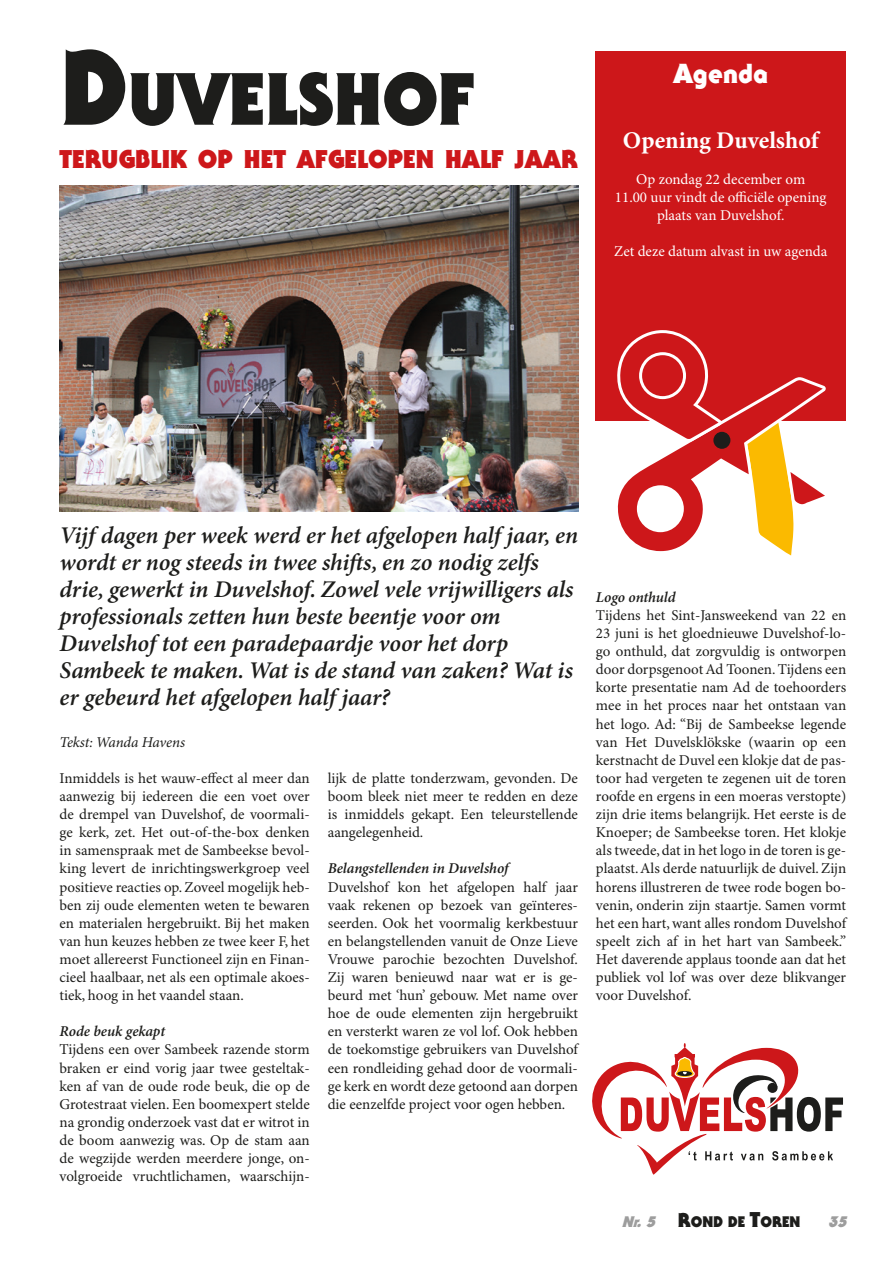
<style>
.page{position:relative;width:893px;height:1263px;background:#fff}
.page>*{position:absolute;margin:0;border:0;box-sizing:border-box;transform-origin:0 0}
.t1{font:900 72.45px "Serif Gothic Std";color:#1d1d1b}
.t2{font:900 27px "Serif Gothic Std";color:#fff}
.t3{font:900 25.2px "Serif Gothic Std";color:#cd171a}
.t4{font:italic 600 24px/27px "Minion Pro";letter-spacing:-.005em;color:#1d1d1b}
.t5{font:700 24px "Minion Pro";color:#fff}
.t6{font:15px/18.1px "Minion Pro";color:#1d1d1b;text-align:justify}
.t7{font:15px/18px "Minion Pro";color:#fff;text-align:center}
.t8{font:italic 600 15px "Minion Pro";letter-spacing:-.005em;color:#1d1d1b}
.t9{font:italic 15px "Minion Pro";letter-spacing:-.01em;color:#1d1d1b}
.t10{font:900 15px "Serif Gothic Std";color:#1d1d1b}
.t11{font:italic 900 15px "Serif Gothic Std";color:#9d9d9d}
.s1{font-size:103.5px}
.s2{font-style:italic;color:#9d9d9d}
.s3{font-size:19.5px}
.s4{font-size:21px}
</style>
<div class="page">
<img style="left:60px;top:185px;width:518px;height:326px">
<div style="left:595px;top:51px;width:251px;height:370px;background:#cd171a"></div>
<svg style="left:617px;top:330px;width:209px;height:225px"></svg>
<div style="left:713px;top:432px;width:17px;height:17px;background:#1d1d1b;border-radius:50%"></div>
<svg style="left:592px;top:1043px;width:251px;height:131px"></svg>
<h1 class="t1" style="left:60px;top:53px;width:417px"><span class="s1">D</span>UVELSHOF</h1>
<h3 class="t3" style="left:60px;top:143px;width:520px">TERUGBLIK OP HET AFGELOPEN HALF JAAR</h3>
<h2 class="t2" style="left:673px;top:56px;width:96px">Agenda</h2>
<h3 class="t5" style="left:623px;top:126px;width:197px">Opening Duvelshof</h3>
<p class="t7" style="left:615px;top:171px;width:213px">Op zondag 22 december om<br>11.00 uur vindt de officiële opening plaats van Duvelshof.</p>
<p class="t7" style="left:614px;top:243px;width:215px">Zet deze datum alvast in uw agenda</p>
<p class="t4" style="left:60px;top:523px;width:520px">Vijf dagen per week werd er het afgelopen half jaar, en wordt er nog steeds in twee shifts, en zo nodig zelfs drie, gewerkt in Duvelshof. Zowel vele vrijwilligers als professionals zetten hun beste beentje voor om Duvelshof tot een paradepaardje voor het dorp Sambeek te maken. Wat is de stand van zaken? Wat is er gebeurd het afgelopen half jaar?</p>
<p class="t9" style="left:60px;top:733px;width:127px">Tekst: Wanda Havens</p>
<p class="t6" style="left:60px;top:770px;width:252px">Inmiddels is het wauw-effect al meer dan aanwezig bij iedereen die een voet over de drempel van Duvelshof, de voormali&shy;ge kerk, zet. Het out-of-the-box denken in samenspraak met de Sambeekse bevol&shy;king levert de inrichtingswerkgroep veel positieve reacties op. Zoveel mogelijk heb&shy;ben zij oude elementen weten te bewaren en materialen hergebruikt. Bij het maken van hun keuzes hebben ze twee keer F, het moet allereerst Functioneel zijn en Finan&shy;cieel haalbaar, net als een optimale akoes&shy;tiek, hoog in het vaandel staan.</p>
<p class="t8" style="left:60px;top:1022px;width:107px">Rode beuk gekapt</p>
<p class="t6" style="left:60px;top:1041px;width:252px">Tijdens een over Sambeek razende storm braken er eind vorig jaar twee gesteltak&shy;ken af van de oude rode beuk, die op de Grotestraat vielen. Een boomexpert stelde na grondig onderzoek vast dat er witrot in de boom aanwezig was. Op de stam aan de wegzijde werden meerdere jonge, on&shy;volgroeide vruchtlichamen, waarschijn-</p>
<p class="t6" style="left:328px;top:770px;width:252px">lijk de platte tonderzwam, gevonden. De boom bleek niet meer te redden en deze is inmiddels gekapt. Een teleurstellende aangelegenheid.</p>
<p class="t8" style="left:328px;top:860px;width:182px">Belangstellenden in Duvelshof</p>
<p class="t6" style="left:328px;top:878px;width:252px">Duvelshof kon het afgelopen half jaar vaak rekenen op bezoek van geïnteres&shy;seerden. Ook het voormalig kerkbestuur en belangstellenden vanuit de Onze Lieve Vrouwe parochie bezochten Duvelshof.<br>Zij waren benieuwd naar wat er is ge&shy;beurd met ‘hun’ gebouw. Met name over hoe de oude elementen zijn hergebruikt en versterkt waren ze vol lof. Ook hebben de toekomstige gebruikers van Duvelshof een rondleiding gehad door de voormali&shy;ge kerk en wordt deze getoond aan dorpen die eenzelfde project voor ogen hebben.</p>
<p class="t8" style="left:596px;top:588px;width:81px">Logo onthuld</p>
<p class="t6" style="left:596px;top:607px;width:252px">Tijdens het Sint-Jansweekend van 22 en 23 juni is het gloednieuwe Duvelshof-lo&shy;go onthuld, dat zorgvuldig is ontworpen door dorpsgenoot Ad Toonen. Tijdens een korte presentatie nam Ad de toehoorders mee in het proces naar het ontstaan van het logo. Ad: “Bij de Sambeekse legende van Het Duvelsklökske (waarin op een kerstnacht de Duvel een klokje dat de pas&shy;toor had vergeten te zegenen uit de toren roofde en ergens in een moeras verstopte) zijn drie items belangrijk. Het eerste is de Knoeper; de Sambeekse toren. Het klokje als tweede, dat in het logo in de toren is ge&shy;plaatst. Als derde natuurlijk de duivel. Zijn horens illustreren de twee rode bogen bo&shy;venin, onderin zijn staartje. Samen vormt het een hart, want alles rondom Duvelshof speelt zich af in het hart van Sambeek.” Het daverende applaus toonde aan dat het publiek vol lof was over deze blikvanger voor Duvelshof.</p>
<p class="t10" style="left:622px;top:1212px;width:180px"><span class="s2">Nr.5</span> <span class="s3">R</span>OND DE <span class="s4">T</span>OREN</p>
<p class="t11" style="left:828px;top:1212px;width:25px">35</p>
</div>
